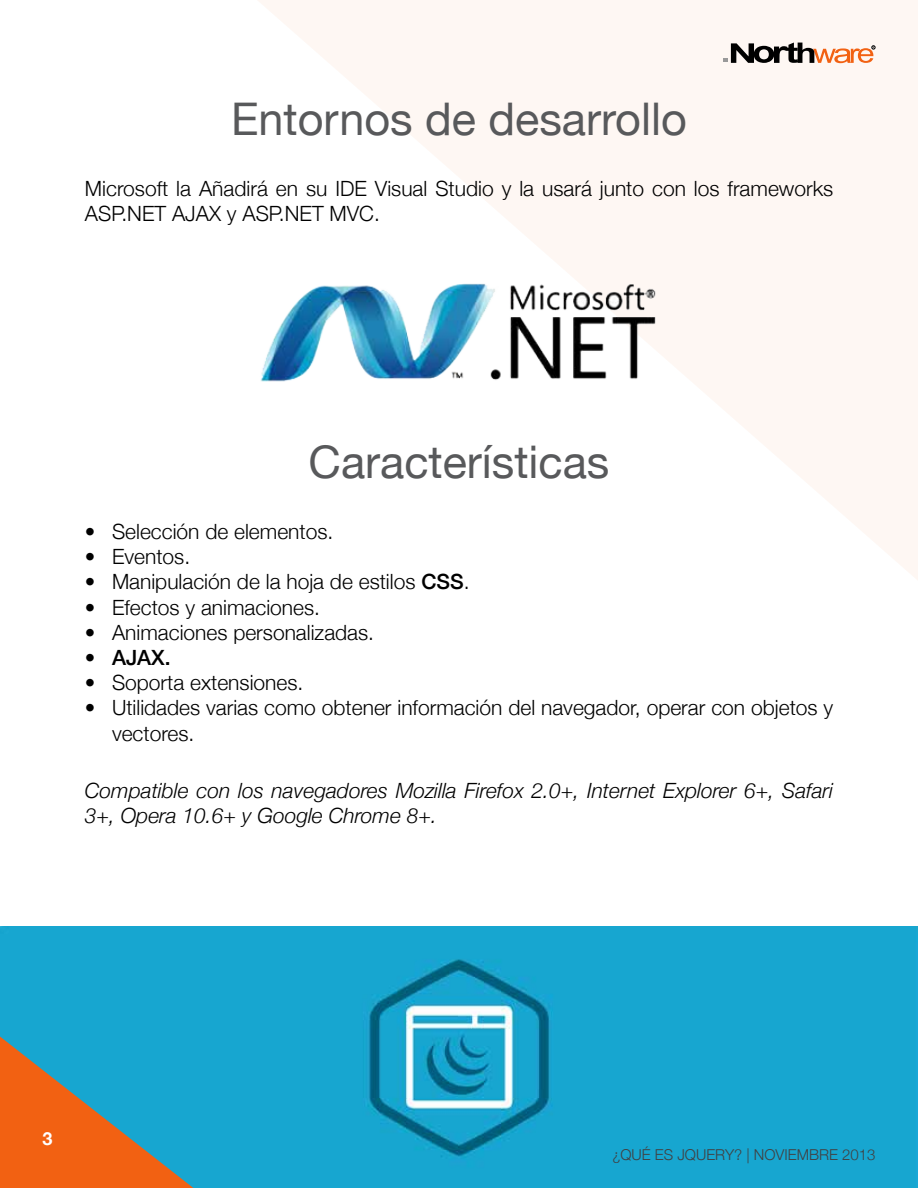
<style>
.page{position:relative;width:918px;height:1188px;background:#fff}
.page>*{position:absolute;margin:0;border:0;box-sizing:border-box;transform-origin:0 0}
.t1{font:45px "Helvetica Neue";color:#58595b}
.t2{font:300 21px/25.2px "Helvetica Neue";color:#000}
.t3{font:italic 300 21px/25.2px "Helvetica Neue";color:#000}
.t4{font:500 21px "Helvetica Neue";color:#000}
.t5{font:700 18px "Helvetica Neue";color:#fff}
.t6{font:300 15px "Helvetica Neue";color:#414042}
.s1{font-weight:500}
</style>
<div class="page">
<svg style="left:258px;top:0;width:660px;height:580px;fill:#fef7f3"></svg>
<svg style="left:723px;top:43px;width:152px;height:20px"></svg>
<img style="left:258px;top:248px;width:437px;height:180px">
<img style="left:0;top:926px;width:918px;height:262px">
<svg style="left:0;top:1014px;width:219px;height:174px;background:#6c8b86"></svg>
<h1 class="t1" style="left:231px;top:86px;width:457px">Entornos de desarrollo</h1>
<p class="t2" style="left:85px;top:175px;width:750px">Microsoft la Añadirá en su IDE Visual Studio y la usará junto con los frameworks<br>ASP.NET AJAX y ASP.NET MVC.</p>
<h1 class="t1" style="left:309px;top:429px;width:302px">Características</h1>
<p class="t2" style="left:85px;top:518px;width:250px">• Selección de elementos.</p>
<p class="t2" style="left:85px;top:543px;width:107px">• Eventos.</p>
<p class="t2" style="left:85px;top:568px;width:386px">• Manipulación de la hoja de estilos <span class="s1">CSS</span>.</p>
<p class="t2" style="left:85px;top:593px;width:237px">• Efectos y animaciones.</p>
<p class="t2" style="left:85px;top:619px;width:291px">• Animaciones personalizadas.</p>
<p class="t4" style="left:85px;top:641px;width:87px">• AJAX.</p>
<p class="t2" style="left:85px;top:669px;width:220px">• Soporta extensiones.</p>
<p class="t2" style="left:112px;top:694px;width:723px;text-indent:-27px">• Utilidades varias como obtener información del navegador, operar con objetos y vectores.</p>
<p class="t3" style="left:85px;top:777px;width:750px">Compatible con los navegadores Mozilla Firefox 2.0+, Internet Explorer 6+, Safari<br>3+, Opera 10.6+ y Google Chrome 8+.</p>
<p class="t5" style="left:43px;top:1125px;width:12px">3</p>
<p class="t6" style="left:612px;top:1143px;width:265px">¿QUÉ ES JQUERY? | NOVIEMBRE 2013</p>
</div>
